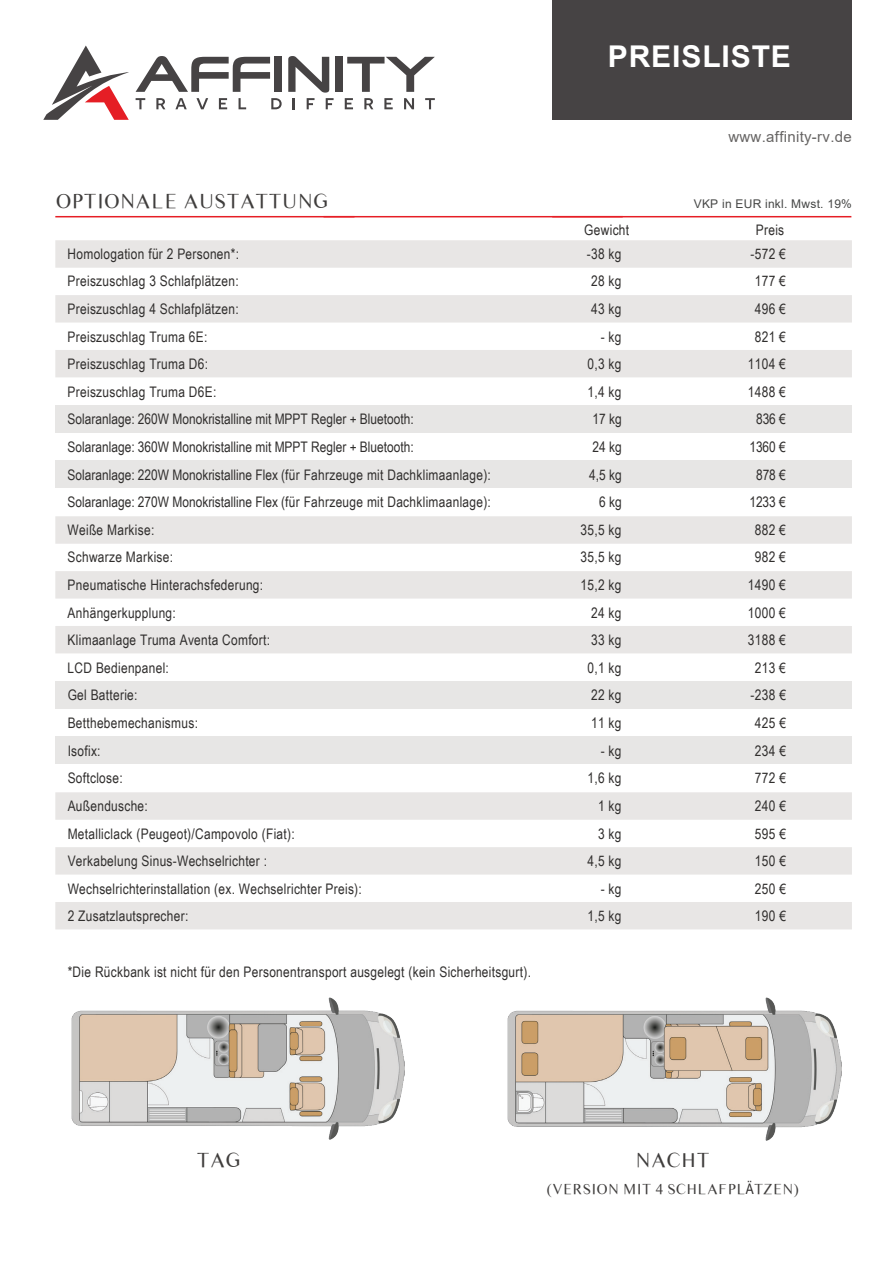
<style>
.page{position:relative;width:894px;height:1263px;background:#fff}
.page>*{position:absolute;margin:0;border:0;box-sizing:border-box;transform-origin:0 0}
.t1{font:700 30px "Arial";letter-spacing:.03em;color:#fff}
.t2{font:21px "Times Sans Serif";letter-spacing:.02em;color:#3f3d3c}
.t3{font:15px "Times Sans Serif";letter-spacing:.02em;color:#3f3d3c}
.t4{font:15px "Arial";letter-spacing:.02em;color:#676564}
.t5{font:14.55px "Arial Narrow";letter-spacing:.02em;color:#302e2d}
.t6{font:14.55px "Arial Narrow";color:#302e2d}
.t7{font:12px "Arial";letter-spacing:.02em;color:#464746}
.s1{font-family:"Arial Narrow";font-size:14.55px;color:#302e2d}
</style>
<div class="page">
<svg style="left:55px;top:792px;width:796px;height:137px;fill:#e8e6e5"></svg>
<div style="left:55px;top:681px;width:796px;height:27px;background:#e7e6e5"></div>
<div style="left:55px;top:736px;width:796px;height:27px;background:#e7e6e5"></div>
<svg style="left:55px;top:516px;width:796px;height:137px;fill:#e8e6e5"></svg>
<div style="left:274px;top:57px;width:8px;height:35px;background:#464344"></div>
<div style="left:335px;top:57px;width:8px;height:35px;background:#464344"></div>
<svg style="left:347px;top:57px;width:87px;height:35px"></svg>
<svg style="left:135px;top:98px;width:10px;height:11px"></svg>
<svg style="left:156px;top:98px;width:9px;height:11px"></svg>
<svg style="left:175px;top:98px;width:12px;height:11px"></svg>
<svg style="left:196px;top:98px;width:12px;height:11px"></svg>
<svg style="left:219px;top:98px;width:8px;height:11px"></svg>
<svg style="left:238px;top:98px;width:8px;height:11px"></svg>
<svg style="left:271px;top:98px;width:10px;height:11px"></svg>
<svg style="left:288px;top:56px;width:45px;height:53px"></svg>
<svg style="left:344px;top:98px;width:9px;height:11px"></svg>
<svg style="left:364px;top:98px;width:9px;height:11px"></svg>
<svg style="left:384px;top:98px;width:8px;height:11px"></svg>
<svg style="left:404px;top:98px;width:10px;height:11px"></svg>
<svg style="left:425px;top:98px;width:9px;height:11px"></svg>
<svg style="left:135px;top:56px;width:135px;height:36px"></svg>
<svg style="left:43px;top:46px;width:86px;height:74px"></svg>
<div style="left:552px;top:0;width:299px;height:120px;background:#464344"></div>
<img style="left:72px;top:998px;width:332px;height:142px">
<img style="left:507px;top:998px;width:334px;height:142px">
<svg style="left:55px;top:240px;width:796px;height:137px;fill:#e8e6e5"></svg>
<div style="left:55px;top:405px;width:796px;height:27px;background:#e7e6e5"></div>
<div style="left:55px;top:460px;width:796px;height:27px;background:#e7e6e5"></div>
<hr style="left:55px;top:216px;width:299px;height:1px;background:#e61e25">
<hr style="left:323px;top:216px;width:299px;height:1px;background:#e61e25">
<hr style="left:552px;top:216px;width:299px;height:1px;background:#e61e25">
<h1 class="t1" style="left:607px;top:35px;width:185px">PREISLISTE</h1>
<h2 class="t2" style="left:56px;top:186px;width:274px">OPTIONALE AUSTATTUNG</h2>
<p class="t4" style="left:728px;top:126px;width:125px">www.affinity-rv.de</p>
<p class="t7" style="left:693px;top:196px;width:160px">VKP in EUR inkl. Mwst. 19%</p>
<p class="t5" style="left:584px;top:220px;width:46px">Gewicht</p>
<p class="t5" style="left:755px;top:220px;width:30px">Preis</p>
<p class="t5" style="left:68px;top:243px;width:173px">Homologation für 2 Personen*:</p>
<p class="t5" style="left:586px;top:243px;width:36px">-38 kg</p>
<p class="t5" style="left:750px;top:243px;width:37px">-572 €</p>
<p class="t5" style="left:68px;top:271px;width:172px">Preiszuschlag 3 Schlafplätzen:</p>
<p class="t5" style="left:591px;top:271px;width:32px">28 kg</p>
<p class="t5" style="left:754px;top:271px;width:33px">177 €</p>
<p class="t5" style="left:68px;top:298px;width:172px">Preiszuschlag 4 Schlafplätzen:</p>
<p class="t5" style="left:591px;top:298px;width:32px">43 kg</p>
<p class="t5" style="left:754px;top:298px;width:33px">496 €</p>
<p class="t5" style="left:68px;top:326px;width:141px">Preiszuschlag Truma 6E:</p>
<p class="t5" style="left:600px;top:326px;width:22px">- kg</p>
<p class="t5" style="left:754px;top:326px;width:33px">821 €</p>
<p class="t5" style="left:68px;top:353px;width:142px">Preiszuschlag Truma D6:</p>
<p class="t5" style="left:587px;top:353px;width:35px">0,3 kg</p>
<p class="t5" style="left:747px;top:353px;width:39px">1104 €</p>
<p class="t5" style="left:68px;top:381px;width:150px">Preiszuschlag Truma D6E:</p>
<p class="t5" style="left:587px;top:381px;width:35px">1,4 kg</p>
<p class="t5" style="left:747px;top:381px;width:39px">1488 €</p>
<p class="t6" style="left:68px;top:409px;width:347px">Solaranlage: 260W Monokristalline mit MPPT Regler + Bluetooth:</p>
<p class="t5" style="left:592px;top:409px;width:31px">17 kg</p>
<p class="t5" style="left:755px;top:409px;width:31px">836 €</p>
<p class="t6" style="left:68px;top:436px;width:347px">Solaranlage: 360W Monokristalline mit MPPT Regler + Bluetooth:</p>
<p class="t5" style="left:592px;top:436px;width:31px">24 kg</p>
<p class="t5" style="left:749px;top:436px;width:38px">1360 €</p>
<p class="t6" style="left:68px;top:464px;width:424px">Solaranlage: 220W Monokristalline Flex (für Fahrzeuge mit Dachklimaanlage):</p>
<p class="t5" style="left:589px;top:464px;width:34px">4,5 kg</p>
<p class="t5" style="left:755px;top:464px;width:31px">878 €</p>
<p class="t6" style="left:68px;top:491px;width:424px">Solaranlage: 270W Monokristalline Flex (für Fahrzeuge mit Dachklimaanlage):</p>
<p class="t5" style="left:599px;top:491px;width:24px">6 kg</p>
<p class="t5" style="left:749px;top:491px;width:38px">1233 €</p>
<p class="t5" style="left:68px;top:519px;width:88px">Weiße Markise:</p>
<p class="t5" style="left:580px;top:519px;width:42px">35,5 kg</p>
<p class="t5" style="left:754px;top:519px;width:33px">882 €</p>
<p class="t5" style="left:68px;top:547px;width:107px">Schwarze Markise:</p>
<p class="t5" style="left:580px;top:547px;width:42px">35,5 kg</p>
<p class="t5" style="left:754px;top:547px;width:33px">982 €</p>
<p class="t5" style="left:68px;top:574px;width:197px">Pneumatische Hinterachsfederung:</p>
<p class="t5" style="left:580px;top:574px;width:42px">15,2 kg</p>
<p class="t5" style="left:747px;top:574px;width:39px">1490 €</p>
<p class="t5" style="left:68px;top:602px;width:110px">Anhängerkupplung:</p>
<p class="t5" style="left:591px;top:602px;width:32px">24 kg</p>
<p class="t5" style="left:747px;top:602px;width:39px">1000 €</p>
<p class="t5" style="left:68px;top:629px;width:204px">Klimaanlage Truma Aventa Comfort:</p>
<p class="t5" style="left:591px;top:629px;width:32px">33 kg</p>
<p class="t5" style="left:747px;top:629px;width:39px">3188 €</p>
<p class="t5" style="left:68px;top:657px;width:103px">LCD Bedienpanel:</p>
<p class="t5" style="left:587px;top:657px;width:35px">0,1 kg</p>
<p class="t5" style="left:754px;top:657px;width:33px">213 €</p>
<p class="t5" style="left:68px;top:685px;width:71px">Gel Batterie:</p>
<p class="t5" style="left:591px;top:685px;width:32px">22 kg</p>
<p class="t5" style="left:750px;top:685px;width:37px">-238 €</p>
<p class="t5" style="left:68px;top:712px;width:132px">Betthebemechanismus:</p>
<p class="t5" style="left:591px;top:712px;width:32px">11 kg</p>
<p class="t5" style="left:754px;top:712px;width:33px">425 €</p>
<p class="t5" style="left:68px;top:740px;width:34px">Isofix:</p>
<p class="t5" style="left:600px;top:740px;width:22px">- kg</p>
<p class="t5" style="left:754px;top:740px;width:33px">234 €</p>
<p class="t5" style="left:68px;top:767px;width:57px">Softclose:</p>
<p class="t5" style="left:587px;top:767px;width:35px">1,6 kg</p>
<p class="t5" style="left:754px;top:767px;width:33px">772 €</p>
<p class="t5" style="left:68px;top:795px;width:82px">Außendusche:</p>
<p class="t5" style="left:598px;top:795px;width:25px">1 kg</p>
<p class="t5" style="left:754px;top:795px;width:33px">240 €</p>
<p class="t5" style="left:68px;top:823px;width:228px">Metalliclack (Peugeot)/Campovolo (Fiat):</p>
<p class="t5" style="left:598px;top:823px;width:25px">3 kg</p>
<p class="t5" style="left:754px;top:823px;width:33px">595 €</p>
<p class="t5" style="left:68px;top:850px;width:201px">Verkabelung Sinus-Wechselrichter :</p>
<p class="t5" style="left:587px;top:850px;width:35px">4,5 kg</p>
<p class="t5" style="left:754px;top:850px;width:33px">150 €</p>
<p class="t5" style="left:68px;top:878px;width:295px">Wechselrichterinstallation (ex. Wechselrichter Preis):</p>
<p class="t5" style="left:600px;top:878px;width:22px">- kg</p>
<p class="t5" style="left:754px;top:878px;width:33px">250 €</p>
<p class="t5" style="left:68px;top:905px;width:122px">2 Zusatzlautsprecher:</p>
<p class="t5" style="left:587px;top:905px;width:35px">1,5 kg</p>
<p class="t5" style="left:754px;top:905px;width:33px">190 €</p>
<p class="t5" style="left:68px;top:961px;width:464px">*Die Rückbank ist nicht für den Personentransport ausgelegt (kein Sicherheitsgurt).</p>
<h2 class="t2" style="left:197px;top:1145px;width:45px">TAG</h2>
<h2 class="t2" style="left:635px;top:1145px;width:76px">NACHT</h2>
<p class="t3" style="left:546px;top:1179px;width:253px">(VERSION MIT 4 SCHLAFPL<span class="s1">Ä</span>TZEN)</p>
</div>
